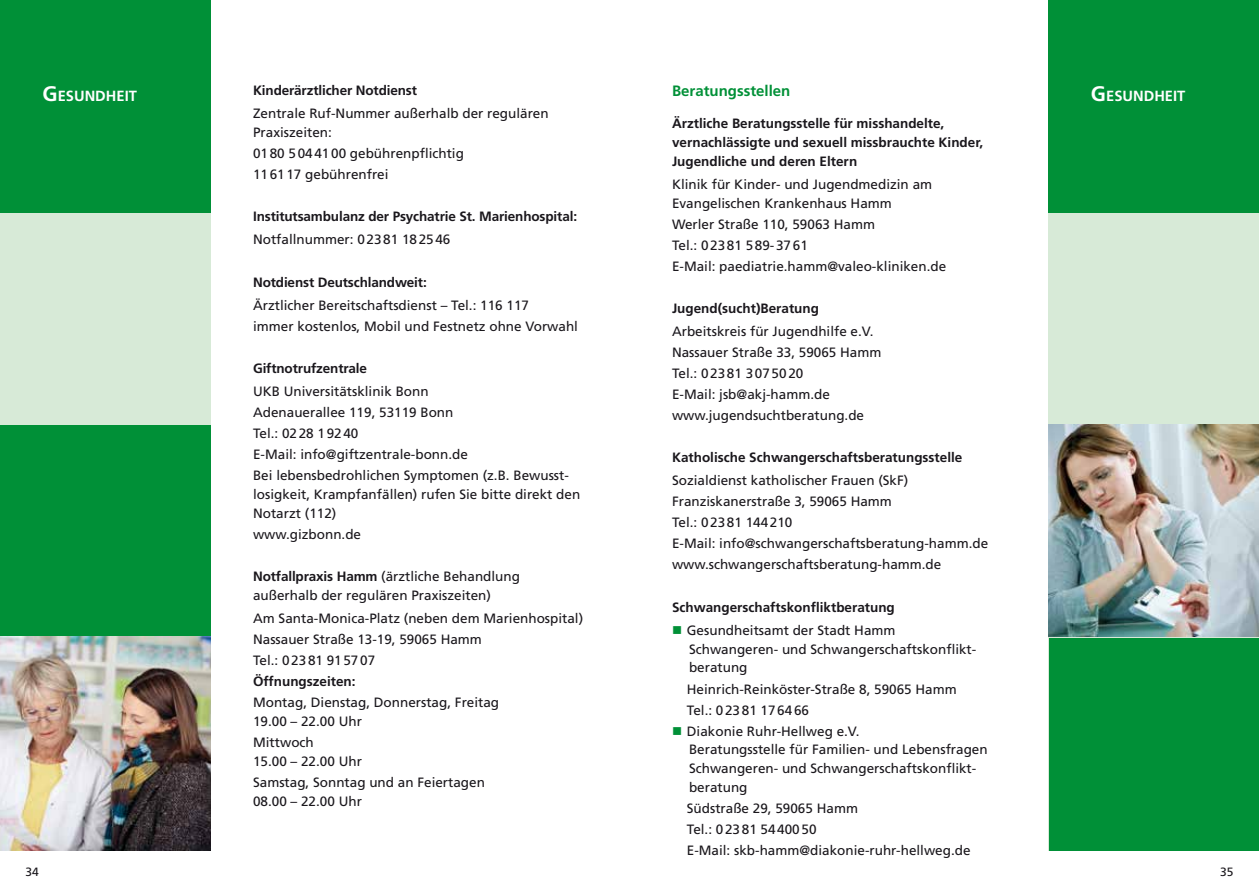
<style>
.page{position:relative;width:1259px;height:893px;background:#fff}
.page>*{position:absolute;margin:0;border:0;box-sizing:border-box;transform-origin:0 0}
.t1{font:700 15px "Frutiger";color:#009037}
.t2{font:700 14.7px "Frutiger";color:#fff}
.t3{font:13.5px/21px "Frutiger";color:#1a171c}
.t4{font:700 13.5px/18.9px "Frutiger";color:#1a171c}
.t5{font:12px "Frutiger";color:#1a171c}
.s1{font-weight:700}
.s2{color:#009037}
.s3{font-size:21px}
</style>
<div class="page">
<div style="left:1048px;top:0;width:211px;height:850px;background:#d7ead7"></div>
<div style="left:0;top:0;width:210px;height:850px;background:#d7ead7"></div>
<div style="left:1049px;top:638px;width:210px;height:212px;background:#009037"></div>
<div style="left:0;top:0;width:210px;height:213px;background:#009037"></div>
<div style="left:0;top:425px;width:210px;height:213px;background:#009037"></div>
<img style="left:1048px;top:424px;width:211px;height:213px">
<img style="left:0;top:637px;width:210px;height:213px">
<div style="left:1048px;top:0;width:211px;height:213px;background:#009037"></div>
<p class="t4" style="left:253px;top:81px;width:165px">Kinderärztlicher Notdienst</p>
<p class="t3" style="left:253px;top:104px;width:297px;line-height:18.9px">Zentrale Ruf-Nummer außerhalb der regulären<br>Praxiszeiten:</p>
<p class="t3" style="left:253px;top:143px;width:212px">0180 5044100 gebührenpflichtig<br>116117 gebührenfrei</p>
<p class="t4" style="left:253px;top:207px;width:325px">Institutsambulanz der Psychatrie St. Marienhospital:</p>
<p class="t3" style="left:253px;top:229px;width:199px">Notfallnummer: 02381 182546</p>
<p class="t4" style="left:253px;top:272px;width:175px">Notdienst Deutschlandweit:</p>
<p class="t3" style="left:253px;top:295px;width:326px">Ärztlicher Bereitschaftsdienst – Tel.: 116 117<br>immer kostenlos, Mobil und Festnetz ohne Vorwahl</p>
<p class="t4" style="left:253px;top:359px;width:115px">Giftnotrufzentrale</p>
<p class="t3" style="left:253px;top:381px;width:317px">UKB Universitätsklinik Bonn<br>Adenauerallee 119, 53119 Bonn<br>Tel.: 0228 19240<br>E-Mail: info@giftzentrale-bonn.de<br>Bei lebensbedrohlichen Symptomen (z.B. Bewusst-</p>
<p class="t3" style="left:253px;top:485px;width:329px;line-height:18.9px">losigkeit, Krampfanfällen) rufen Sie bitte direkt den<br>Notarzt (112)</p>
<p class="t3" style="left:253px;top:524px;width:109px">www.gizbonn.de</p>
<p class="t3" style="left:253px;top:567px;width:268px;line-height:18.9px"><span class="s1">Notfallpraxis Hamm</span> (ärztliche Behandlung außerhalb der regulären Praxiszeiten)</p>
<p class="t3" style="left:253px;top:608px;width:332px">Am Santa-Monica-Platz (neben dem Marienhospital)<br>Nassauer Straße 13-19, 59065 Hamm<br>Tel.: 02381 915707</p>
<p class="t4" style="left:253px;top:672px;width:104px">Öffnungszeiten:</p>
<p class="t3" style="left:253px;top:693px;width:248px;line-height:18.9px">Montag, Dienstag, Donnerstag, Freitag<br>19.00 – 22.00 Uhr</p>
<p class="t3" style="left:253px;top:733px;width:110px;line-height:18.9px">Mittwoch<br>15.00 – 22.00 Uhr</p>
<p class="t3" style="left:253px;top:773px;width:233px;line-height:18.9px">Samstag, Sonntag und an Feiertagen<br>08.00 – 22.00 Uhr</p>
<p class="t1" style="left:672px;top:82px;width:120px">Beratungsstellen</p>
<p class="t4" style="left:672px;top:114px;width:313px">Ärztliche Beratungsstelle für misshandelte, vernachlässigte und sexuell missbrauchte Kinder,<br>Jugendliche und deren Eltern</p>
<p class="t3" style="left:672px;top:175px;width:262px;line-height:18.9px">Klinik für Kinder- und Jugendmedizin am<br>Evangelischen Krankenhaus Hamm</p>
<p class="t3" style="left:672px;top:214px;width:276px">Werler Straße 110, 59063 Hamm<br>Tel.: 02381 589-3761<br>E-Mail: paediatrie.hamm@valeo-kliniken.de</p>
<p class="t4" style="left:672px;top:299px;width:148px">Jugend(sucht)Beratung</p>
<p class="t3" style="left:672px;top:321px;width:211px">Arbeitskreis für Jugendhilfe e.V.<br>Nassauer Straße 33, 59065 Hamm<br>Tel.: 02381 3075020<br>E-Mail: jsb@akj-hamm.de www.jugendsuchtberatung.de</p>
<p class="t4" style="left:672px;top:448px;width:292px">Katholische Schwangerschaftsberatungsstelle</p>
<p class="t3" style="left:672px;top:470px;width:318px">Sozialdienst katholischer Frauen (SkF)<br>Franziskanerstraße 3, 59065 Hamm<br>Tel.: 02381 144210<br>E-Mail: info@schwangerschaftsberatung-hamm.de www.schwangerschaftsberatung-hamm.de</p>
<p class="t4" style="left:672px;top:597px;width:224px">Schwangerschaftskonfliktberatung</p>
<p class="t3" style="left:689px;top:621px;width:289px;line-height:18.9px;text-indent:-17px"><span class="s2">■</span> Gesundheitsamt der Stadt Hamm<br>Schwangeren- und Schwangerschaftskonflikt&shy;beratung</p>
<p class="t3" style="left:687px;top:678px;width:271px">Heinrich-Reinköster-Straße 8, 59065 Hamm<br>Tel.: 02381 176466</p>
<p class="t3" style="left:689px;top:721px;width:300px;line-height:18.9px;text-indent:-17px"><span class="s2">■</span> Diakonie Ruhr-Hellweg e.V.<br>Beratungsstelle für Familien- und Lebensfragen Schwangeren- und Schwangerschaftskonflikt&shy;beratung</p>
<p class="t3" style="left:687px;top:798px;width:285px">Südstraße 29, 59065 Hamm<br>Tel.: 02381 5440050<br>E-Mail: skb-hamm@diakonie-ruhr-hellweg.de</p>
<p class="t2" style="left:43px;top:87px;width:96px"><span class="s3">G</span> ESUNDHEIT</p>
<p class="t2" style="left:1091px;top:87px;width:96px"><span class="s3">G</span> ESUNDHEIT</p>
<p class="t5" style="left:26px;top:864px;width:15px">34</p>
<p class="t5" style="left:1220px;top:864px;width:15px">35</p>
</div>
